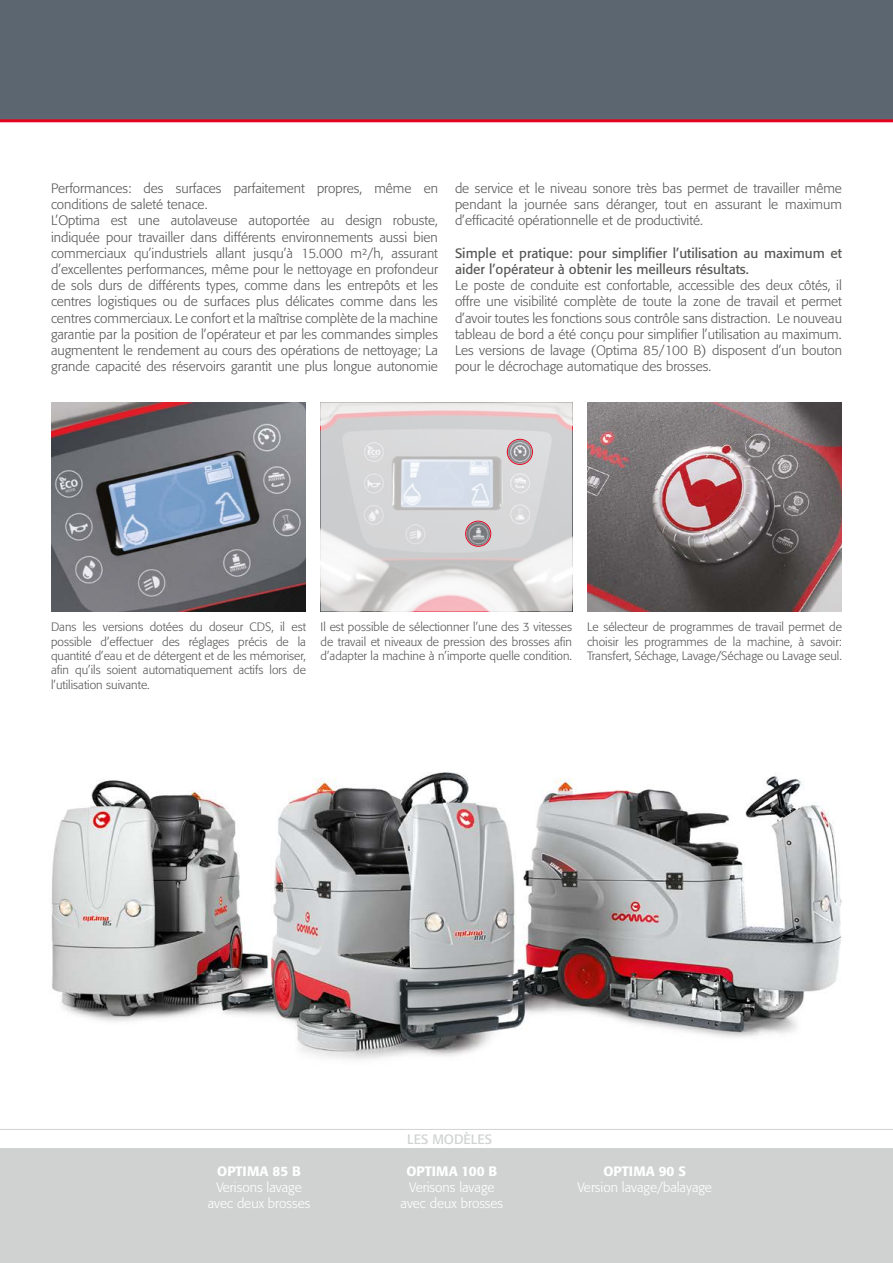
<style>
.page{position:relative;width:893px;height:1263px;background:#fff}
.page>*{position:absolute;margin:0;border:0;box-sizing:border-box;transform-origin:0 0}
.t1{font:300 13.5px/16.2px "Formata";color:#575756;text-align:justify}
.t2{font:13.5px/16.2px "Formata";color:#575756}
.t3{font:300 13.5px/16.2px "Formata";color:#fff;text-align:center}
.t4{font:500 13.5px "Formata";color:#fff}
.t5{font:13.5px "Formata";color:#d0d2d2}
.t6{font:300 12px/14.4px "Formata";color:#575756;text-align:justify}
</style>
<div class="page">
<img style="left:51px;top:403px;width:255px;height:208px">
<img style="left:587px;top:403px;width:255px;height:208px">
<img style="left:51px;top:772px;width:791px;height:288px">
<hr style="left:0;top:1129px;width:893px;height:1px;background:#d0d2d2">
<svg style="left:320px;top:402px;width:253px;height:210px;background:#d8d5d7"></svg>
<div style="left:507px;top:439px;width:26px;height:26px;border:1px solid #e30520;border-radius:50%"></div>
<div style="left:465px;top:521px;width:26px;height:26px;border:1px solid #e30520;border-radius:50%"></div>
<div style="left:0;top:1148px;width:893px;height:115px;background:#d0d2d2"></div>
<div style="left:0;top:0;width:893px;height:121px;background:#5b6670"></div>
<hr style="left:0;top:119px;width:893px;height:3px;background:#e30520">
<p class="t1" style="left:51px;top:180px;width:388px;text-align:left">Performances: des surfaces parfaitement propres, même en conditions de saleté tenace.<br>L’Optima est une autolaveuse autoportée au design robuste, indiquée pour travailler dans différents environnements aussi bien commerciaux qu’industriels allant jusqu’à 15.000 m²/h, assurant d’excellentes performances, même pour le nettoyage en profondeur de sols durs de différents types, comme dans les entrepôts et les centres logistiques ou de surfaces plus délicates comme dans les centres commerciaux. Le confort et la maîtrise complète de la machine garantie par la position de l’opérateur et par les commandes simples augmentent le rendement au cours des opérations de nettoyage; La grande capacité des réservoirs garantit une plus longue autonomie</p>
<p class="t1" style="left:455px;top:180px;width:388px">de service et le niveau sonore très bas permet de travailler même pendant la journée sans déranger, tout en assurant le maximum d’efficacité opérationnelle et de productivité.</p>
<p class="t2" style="left:455px;top:245px;width:388px">Simple et pratique: pour simplifier l’utilisation au maximum et aider l’opérateur à obtenir les meilleurs résultats.</p>
<p class="t1" style="left:455px;top:277px;width:388px">Le poste de conduite est confortable, accessible des deux côtés, il offre une visibilité complète de toute la zone de travail et permet d’avoir toutes les fonctions sous contrôle sans distraction. Le nouveau tableau de bord a été conçu pour simplifier l’utilisation au maximum.<br>Les versions de lavage (Optima 85/100 B) disposent d’un bouton pour le décrochage automatique des brosses.</p>
<p class="t6" style="left:51px;top:620px;width:256px">Dans les versions dotées du doseur CDS, il est possible d’effectuer des réglages précis de la quantité d’eau et de détergent et de les mémoriser, afin qu’ils soient automatiquement actifs lors de l’utilisation suivante.</p>
<p class="t6" style="left:321px;top:620px;width:253px">Il est possible de sélectionner l’une des 3 vitesses de travail et niveaux de pression des brosses afin d’adapter la machine à n’importe quelle condition.</p>
<p class="t6" style="left:587px;top:620px;width:256px">Le sélecteur de programmes de travail permet de choisir les programmes de la machine, à savoir:<br>Transfert, Séchage, Lavage/Séchage ou Lavage seul.</p>
<p class="t4" style="left:217px;top:1162px;width:85px">OPTIMA 85 B</p>
<p class="t3" style="left:208px;top:1179px;width:104px">Verisons lavage avec deux brosses</p>
<p class="t5" style="left:407px;top:1130px;width:86px">LES MODÈLES</p>
<p class="t4" style="left:406px;top:1162px;width:92px">OPTIMA 100 B</p>
<p class="t3" style="left:401px;top:1179px;width:104px">Verisons lavage avec deux brosses</p>
<p class="t4" style="left:603px;top:1162px;width:84px">OPTIMA 90 S</p>
<p class="t3" style="left:577px;top:1179px;width:136px">Version lavage/balayage</p>
</div>
